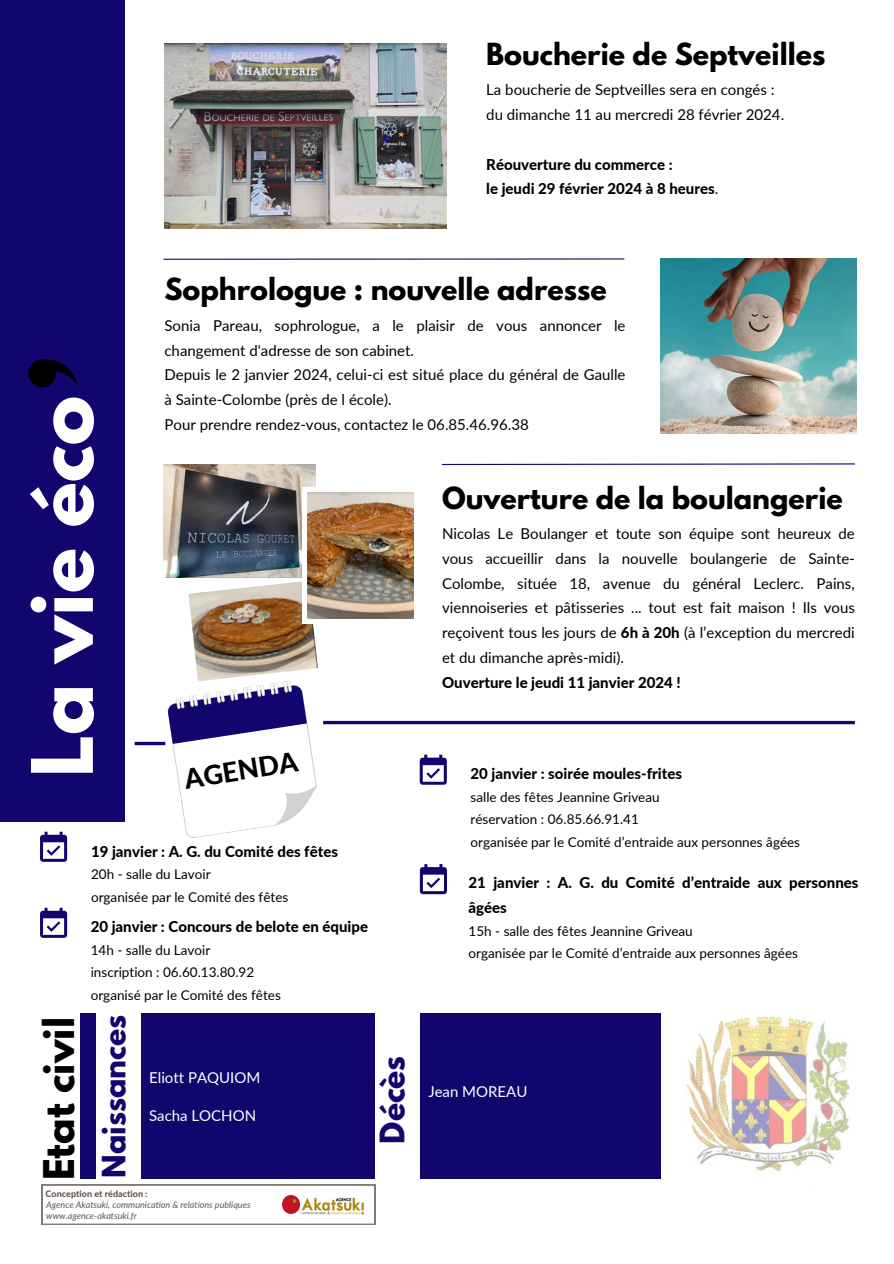
<style>
.page{position:relative;width:894px;height:1264px;background:#fff}
.page>*{position:absolute;margin:0;border:0;box-sizing:border-box;transform-origin:0 0}
.t1{font:700 75px "League Spartan";color:#fff}
.t2{font:700 37.5px "League Spartan";color:#000}
.t3{font:700 30px "League Spartan";color:#12056e}
.t4{font:700 28.5px "League Spartan";color:#12056e}
.t5{font:700 27px "League Spartan";color:#000}
.t6{font:800 27px "Lato";color:#000}
.t7{font:15px/24.8px "Lato";color:#000}
.t8{font:800 15px/24.8px "Lato";color:#000}
.t9{font:15px "Lato";color:#fff}
.t10{font:13.5px/22.5px "Lato";color:#000}
.t11{font:italic 9px "Lato";color:#5e5653}
.t12{font:800 9px "Lato";color:#5e5653}
.s1{font-weight:400}
.s2{font-weight:800}
</style>
<div class="page">
<div style="left:0;top:0;width:125px;height:821px;background:#12056e"></div>
<svg style="left:28px;top:359px;width:50px;height:28px"></svg>
<svg style="left:135px;top:741px;width:30px;height:4px"></svg>
<hr style="left:323px;top:721px;width:531px;height:3px;background:#12056e">
<svg style="left:167px;top:681px;width:150px;height:157px"></svg>
<img style="left:686px;top:1016px;width:164px;height:155px">
<div style="left:80px;top:1013px;width:580px;height:165px;background:#12056e"></div>
<div style="left:96px;top:1002px;width:44px;height:178px;background:#fff"></div>
<div style="left:375px;top:1007px;width:44px;height:177px;background:#fff"></div>
<svg style="left:42px;top:1184px;width:333px;height:40px"></svg>
<img style="left:282px;top:1195px;width:81px;height:19px">
<svg style="left:40px;top:831px;width:27px;height:30px"></svg>
<svg style="left:419px;top:754px;width:27px;height:30px"></svg>
<svg style="left:420px;top:864px;width:27px;height:30px"></svg>
<img style="left:164px;top:43px;width:282px;height:186px">
<hr style="left:163px;top:258px;width:461px;height:2px;background:#12056e">
<img style="left:660px;top:259px;width:196px;height:174px">
<svg style="left:442px;top:463px;width:413px;height:2px"></svg>
<img style="left:188px;top:581px;width:130px;height:100px">
<img style="left:163px;top:464px;width:152px;height:113px">
<div style="left:302px;top:487px;width:94px;height:136px;background:#fff"></div>
<img style="left:307px;top:492px;width:106px;height:126px">
<svg style="left:40px;top:907px;width:27px;height:30px"></svg>
<h6 class="t5" style="left:486px;top:41px;width:340px">Boucherie de Septveilles</h6>
<p class="t7" style="left:486px;top:77px;width:299px">La boucherie de Septveilles sera en congés : du dimanche 11 au mercredi 28 février 2024.</p>
<h6 class="t8" style="left:486px;top:151px;width:233px">Réouverture du commerce :<br>le jeudi 29 février 2024 à 8 heures<span class="s1">.</span></h6>
<h6 class="t5" style="left:164px;top:275px;width:443px">Sophrologue : nouvelle adresse</h6>
<p class="t7" style="left:164px;top:312px;width:462px">Sonia Pareau, sophrologue, a le plaisir de vous annoncer le changement d'adresse de son cabinet.<br>Depuis le 2 janvier 2024, celui-ci est situé place du général de Gaulle à Sainte-Colombe (près de l école).<br>Pour prendre rendez-vous, contactez le 06.85.46.96.38</p>
<p class="t1" style="left:25px;top:777px;width:383px;rotate:-90deg">La vie éco</p>
<h3 class="t5" style="left:442px;top:485px;width:402px">Ouverture de la boulangerie</h3>
<h2 class="t7" style="left:442px;top:521px;width:414px">Nicolas Le Boulanger et toute son équipe sont heureux de vous accueillir dans la nouvelle boulangerie de Sainte-Colombe, située 18, avenue du général Leclerc. Pains, viennoiseries et pâtisseries ... tout est fait maison ! Ils vous reçoivent tous les jours de <span class="s2">6h à 20h</span> (à l’exception du mercredi et du dimanche après-midi).<br><span class="s2">Ouverture le jeudi 11 janvier 2024 !</span></h2>
<h5 class="t6" style="left:182px;top:762px;width:116px;rotate:-9deg">AGENDA</h5>
<p class="t8" style="left:470px;top:761px;width:213px">20 janvier : soirée moules-frites</p>
<p class="t10" style="left:470px;top:785px;width:331px">salle des fêtes Jeannine Griveau<br>réservation : 06.85.66.91.41<br>organisée par le Comité d’entraide aux personnes âgées</p>
<h4 class="t8" style="left:91px;top:838px;width:248px">19 janvier : A. G. du Comité des fêtes</h4>
<h4 class="t10" style="left:91px;top:862px;width:199px">20h - salle du Lavoir<br>organisée par le Comité des fêtes</h4>
<h3 class="t8" style="left:468px;top:870px;width:391px">21 janvier : A. G. du Comité d’entraide aux personnes âgées</h3>
<h3 class="t10" style="left:468px;top:919px;width:331px">15h - salle des fêtes Jeannine Griveau<br>organisée par le Comité d’entraide aux personnes âgées</h3>
<p class="t8" style="left:91px;top:914px;width:279px">20 janvier : Concours de belote en équipe</p>
<p class="t10" style="left:91px;top:938px;width:192px">14h - salle du Lavoir<br>inscription : 06.60.13.80.92 organisé par le Comité des fêtes</p>
<h6 class="t2" style="left:40px;top:1180px;width:165px;rotate:-90deg">Etat civil</h6>
<p class="t4" style="left:100px;top:1177px;width:165px;rotate:-90deg">Naissances</p>
<p class="t9" style="left:149px;top:1068px;width:113px">Eliott PAQUIOM</p>
<h6 class="t9" style="left:149px;top:1106px;width:109px">Sacha LOCHON</h6>
<p class="t12" style="left:46px;top:1188px;width:103px">Conception et rédaction :</p>
<h6 class="t11" style="left:46px;top:1209px;width:92px">www.agence-akatsuki.fr</h6>
<p class="t11" style="left:46px;top:1198px;width:206px">Agence Akatsuki, communication &amp; relations publiques</p>
<h5 class="t3" style="left:377px;top:1143px;width:89px;rotate:-90deg">Décès</h5>
<p class="t9" style="left:428px;top:1082px;width:101px">Jean MOREAU</p>
</div>
